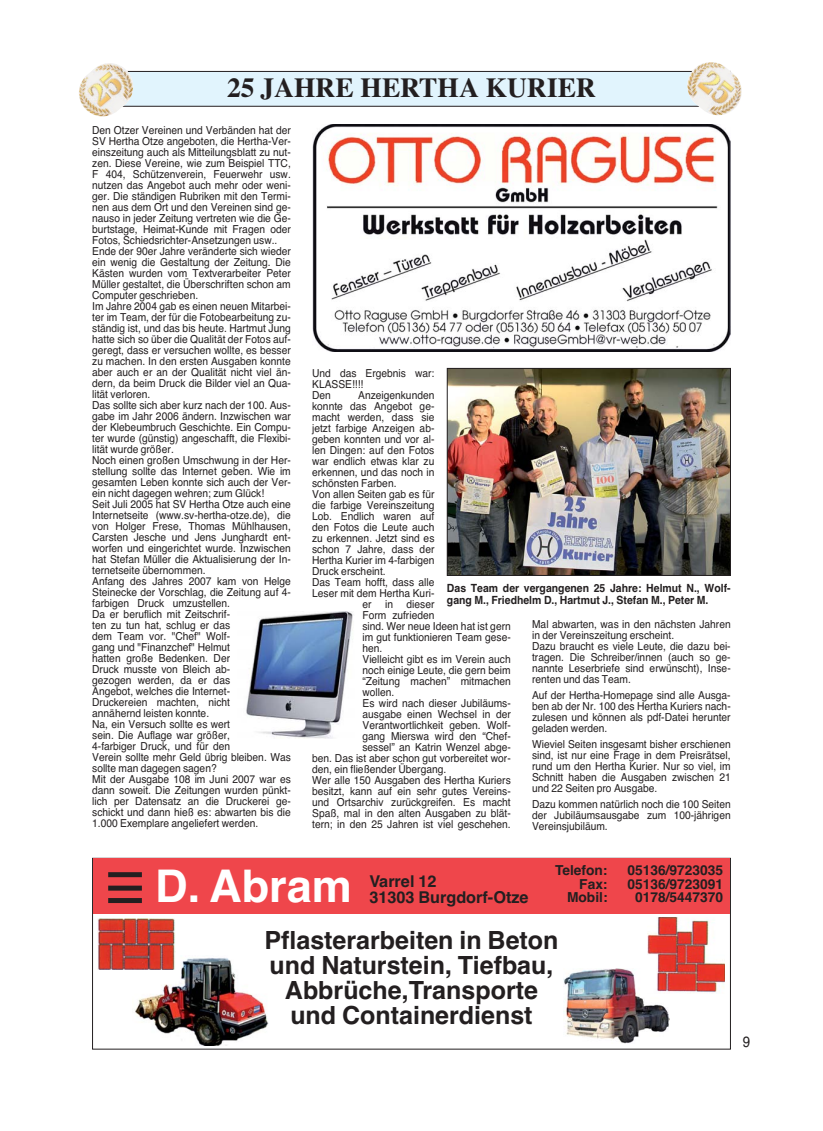
<style>
.page{position:relative;width:823px;height:1131px;background:#fff}
.page>*{position:absolute;margin:0;border:0;box-sizing:border-box;transform-origin:0 0}
.t1{font:700 45px "Helvetica";color:#fff}
.t2{font:700 27.5px "Times";color:#231f20}
.t3{font:700 25px/25px "Helvetica";color:#231f20;text-align:center}
.t4{font:700 16.25px/16.2px "Helvetica";color:#231f20}
.t5{font:15px "Helvetica";color:#231f20;scale:.9 1}
.t6{font:700 13.75px "Helvetica";color:#231f20}
.t7{font:700 11.25px/11.2px "Helvetica";color:#231f20;scale:.93 1}
.t8{font:11px/11px "Helvetica";color:#231f20;scale:.93 1}
</style>
<div class="page">
<div style="left:93px;top:858px;width:636px;height:55px;background:#ef464b"></div>
<div style="left:108px;top:885px;width:34px;height:5px;background:#231f20"></div>
<div style="left:108px;top:898px;width:34px;height:5px;background:#231f20"></div>
<img style="left:563px;top:968px;width:106px;height:75px">
<img style="left:647px;top:917px;width:77px;height:76px">
<div style="left:108px;top:872px;width:34px;height:5px;background:#231f20"></div>
<img style="left:132px;top:958px;width:136px;height:87px">
<img style="left:98px;top:918px;width:77px;height:50px">
<img style="left:246px;top:612px;width:107px;height:126px">
<img style="left:448px;top:370px;width:280px;height:203px">
<div style="left:446px;top:368px;width:284px;height:207px;border:1px solid #231f20"></div>
<img style="left:312px;top:124px;width:418px;height:227px">
<div style="left:92px;top:71px;width:638px;height:35px;background:#e1f4fd"></div>
<div style="left:92px;top:71px;width:638px;height:36px;border:1px solid #231f20"></div>
<img style="left:79px;top:63px;width:57px;height:54px">
<img style="left:684px;top:62px;width:58px;height:54px">
<p class="t2" style="left:227px;top:78px;width:370px">25 JAHRE HERTHA KURIER</p>
<p class="t8" style="left:92px;top:125px;width:215px">Den Otzer Vereinen und Verbänden hat der SV Hertha Otze angeboten, die Hertha-Ver&shy;einszeitung auch als Mitteilungsblatt zu nut&shy;zen. Diese Vereine, wie zum Beispiel TTC, F 404, Schützenverein, Feuerwehr usw. nutzen das Angebot auch mehr oder weni&shy;ger. Die ständigen Rubriken mit den Termi&shy;nen aus dem Ort und den Vereinen sind ge&shy;nauso in jeder Zeitung vertreten wie die Ge&shy;burtstage, Heimat-Kunde mit Fragen oder Fotos, Schiedsrichter-Ansetzungen usw..<br>Ende der 90er Jahre veränderte sich wieder ein wenig die Gestaltung der Zeitung. Die Kästen wurden vom Textverarbeiter Peter Müller gestaltet, die Überschriften schon am Computer geschrieben.<br>Im Jahre 2004 gab es einen neuen Mitarbei&shy;ter im Team, der für die Fotobearbeitung zu&shy;ständig ist, und das bis heute. Hartmut Jung hatte sich so über die Qualität der Fotos auf&shy;geregt, dass er versuchen wollte, es besser zu machen. In den ersten Ausgaben konnte aber auch er an der Qualität nicht viel än&shy;dern, da beim Druck die Bilder viel an Qua&shy;lität verloren.<br>Das sollte sich aber kurz nach der 100. Aus&shy;gabe im Jahr 2006 ändern. Inzwischen war der Klebeumbruch Geschichte. Ein Compu&shy;ter wurde (günstig) angeschafft, die Flexibi&shy;lität wurde größer.<br>Noch einen großen Umschwung in der Her&shy;stellung sollte das Internet geben. Wie im gesamten Leben konnte sich auch der Ver&shy;ein nicht dagegen wehren; zum Glück!<br>Seit Juli 2005 hat SV Hertha Otze auch eine Internetseite (www.sv-hertha-otze.de), die von Holger Frese, Thomas Mühlhausen, Carsten Jesche und Jens Junghardt ent&shy;worfen und eingerichtet wurde. Inzwischen hat Stefan Müller die Aktualisierung der In&shy;ternetseite übernommen.<br>Anfang des Jahres 2007 kam von Helge Steinecke der Vorschlag, die Zeitung auf 4- farbigen Druck umzustellen.<br>Da er beruflich mit Zeitschrif-<br>ten zu tun hat, schlug er das<br>dem Team vor. "Chef" Wolf-<br>gang und "Finanzchef" Helmut<br>hatten große Bedenken. Der<br>Druck musste von Bleich ab-<br>gezogen werden, da er das<br>Angebot, welches die Internet-<br>Druckereien machten, nicht<br>annähernd leisten konnte.<br>Na, ein Versuch sollte es wert<br>sein. Die Auflage war größer,<br>4-farbiger Druck, und für den<br>Verein sollte mehr Geld übrig bleiben. Was sollte man dagegen sagen?<br>Mit der Ausgabe 108 im Juni 2007 war es dann soweit. Die Zeitungen wurden pünkt&shy;lich per Datensatz an die Druckerei ge&shy;schickt und dann hieß es: abwarten bis die 1.000 Exemplare angeliefert werden.</p>
<p class="t8" style="left:312px;top:368px;width:133px">Und das Ergebnis war:<br>KLASSE!!!!<br>Den</p>
<p class="t8" style="left:358px;top:390px;width:83px">Anzeigenkunden</p>
<p class="t8" style="left:312px;top:401px;width:133px">konnte das Angebot ge-</p>
<p class="t8" style="left:312px;top:412px;width:133px">macht werden, dass sie</p>
<p class="t8" style="left:312px;top:423px;width:133px">jetzt farbige Anzeigen ab-</p>
<p class="t8" style="left:312px;top:434px;width:133px">geben konnten und vor al-</p>
<p class="t8" style="left:312px;top:445px;width:133px">len Dingen: auf den Fotos</p>
<p class="t8" style="left:312px;top:456px;width:133px">war endlich etwas klar zu</p>
<p class="t8" style="left:312px;top:467px;width:133px">erkennen, und das noch in</p>
<p class="t8" style="left:312px;top:478px;width:92px">schönsten Farben.</p>
<p class="t8" style="left:312px;top:489px;width:133px">Von allen Seiten gab es für</p>
<p class="t8" style="left:312px;top:500px;width:133px">die farbige Vereinszeitung</p>
<p class="t8" style="left:312px;top:511px;width:133px">Lob. Endlich waren auf</p>
<p class="t8" style="left:312px;top:522px;width:133px">den Fotos die Leute auch</p>
<p class="t8" style="left:312px;top:533px;width:133px">zu erkennen. Jetzt sind es</p>
<p class="t8" style="left:312px;top:544px;width:133px">schon 7 Jahre, dass der</p>
<p class="t8" style="left:312px;top:555px;width:133px">Hertha Kurier im 4-farbigen</p>
<p class="t8" style="left:312px;top:566px;width:80px">Druck erscheint.</p>
<p class="t8" style="left:312px;top:577px;width:133px">Das Team hofft, dass alle</p>
<p class="t8" style="left:312px;top:588px;width:133px">Leser mit dem Hertha Kuri-</p>
<p class="t8" style="left:362px;top:599px;width:79px">er in dieser</p>
<p class="t8" style="left:362px;top:610px;width:79px">Form zufrieden</p>
<p class="t8" style="left:362px;top:621px;width:161px">sind. Wer neue Ideen hat ist gern</p>
<p class="t8" style="left:362px;top:632px;width:161px">im gut funktionieren Team gese-</p>
<p class="t8" style="left:362px;top:643px;width:23px">hen.</p>
<p class="t8" style="left:362px;top:654px;width:161px">Vielleicht gibt es im Verein auch</p>
<p class="t8" style="left:362px;top:665px;width:161px">noch einige Leute, die gern beim</p>
<p class="t8" style="left:362px;top:676px;width:161px">“Zeitung machen” mitmachen</p>
<p class="t8" style="left:362px;top:687px;width:36px">wollen.</p>
<p class="t8" style="left:362px;top:698px;width:161px">Es wird nach dieser Jubiläums-</p>
<p class="t8" style="left:362px;top:709px;width:161px">ausgabe einen Wechsel in der</p>
<p class="t8" style="left:362px;top:720px;width:161px">Verantwortlichkeit geben. Wolf-</p>
<p class="t8" style="left:362px;top:731px;width:161px">gang Mierswa wird den “Chef-</p>
<p class="t8" style="left:362px;top:742px;width:161px">sessel” an Katrin Wenzel abge-</p>
<p class="t8" style="left:312px;top:753px;width:215px">ben. Das ist aber schon gut vorbereitet wor-</p>
<p class="t8" style="left:312px;top:764px;width:146px">den, ein fließender Übergang.</p>
<p class="t8" style="left:312px;top:775px;width:215px">Wer alle 150 Ausgaben des Hertha Kuriers</p>
<p class="t8" style="left:312px;top:786px;width:215px">besitzt, kann auf ein sehr gutes Vereins-</p>
<p class="t8" style="left:312px;top:797px;width:215px">und Ortsarchiv zurückgreifen. Es macht</p>
<p class="t8" style="left:312px;top:808px;width:215px">Spaß, mal in den alten Ausgaben zu blät-</p>
<p class="t8" style="left:312px;top:819px;width:215px">tern; in den 25 Jahren ist viel geschehen.</p>
<p class="t7" style="left:446px;top:584px;width:306px">Das Team der vergangenen 25 Jahre: Helmut N., Wolf&shy;gang M., Friedhelm D., Hartmut J., Stefan M., Peter M.</p>
<p class="t8" style="left:532px;top:619px;width:215px">Mal abwarten, was in den nächsten Jahren in der Vereinszeitung erscheint.<br>Dazu braucht es viele Leute, die dazu bei&shy;tragen. Die Schreiber/innen (auch so ge&shy;nannte Leserbriefe sind erwünscht), Inse&shy;renten und das Team.</p>
<p class="t8" style="left:532px;top:690px;width:215px;text-align:justify">Auf der Hertha-Homepage sind alle Ausga&shy;ben ab der Nr. 100 des Hertha Kuriers nach&shy;zulesen und können als pdf-Datei herunter geladen werden.</p>
<p class="t8" style="left:532px;top:739px;width:215px;text-align:justify">Wieviel Seiten insgesamt bisher erschienen sind, ist nur eine Frage in dem Preisrätsel, rund um den Hertha Kurier. Nur so viel, im Schnitt haben die Ausgaben zwischen 21 und 22 Seiten pro Ausgabe.</p>
<p class="t8" style="left:532px;top:799px;width:215px;text-align:justify">Dazu kommen natürlich noch die 100 Seiten der Jubiläumsausgabe zum 100-jährigen Vereinsjubiläum.</p>
<p class="t6" style="left:554px;top:864px;width:54px">Telefon:</p>
<p class="t6" style="left:627px;top:864px;width:97px">05136/9723035</p>
<p class="t6" style="left:579px;top:878px;width:30px">Fax:</p>
<p class="t6" style="left:627px;top:878px;width:97px">05136/9723091</p>
<p class="t6" style="left:566px;top:892px;width:42px">Mobil:</p>
<p class="t6" style="left:634px;top:892px;width:89px">0178/5447370</p>
<p class="t1" style="left:155px;top:870px;width:198px">D. Abram</p>
<p class="t4" style="left:369px;top:874px;width:161px">Varrel 12<br>31303 Burgdorf-Otze</p>
<p class="t3" style="left:264px;top:929px;width:295px">Pflasterarbeiten in Beton und Naturstein, Tiefbau,<br>Abbrüche,Transporte und Containerdienst</p>
<p class="t5" style="left:742px;top:1035px;width:10px">9</p>
</div>
